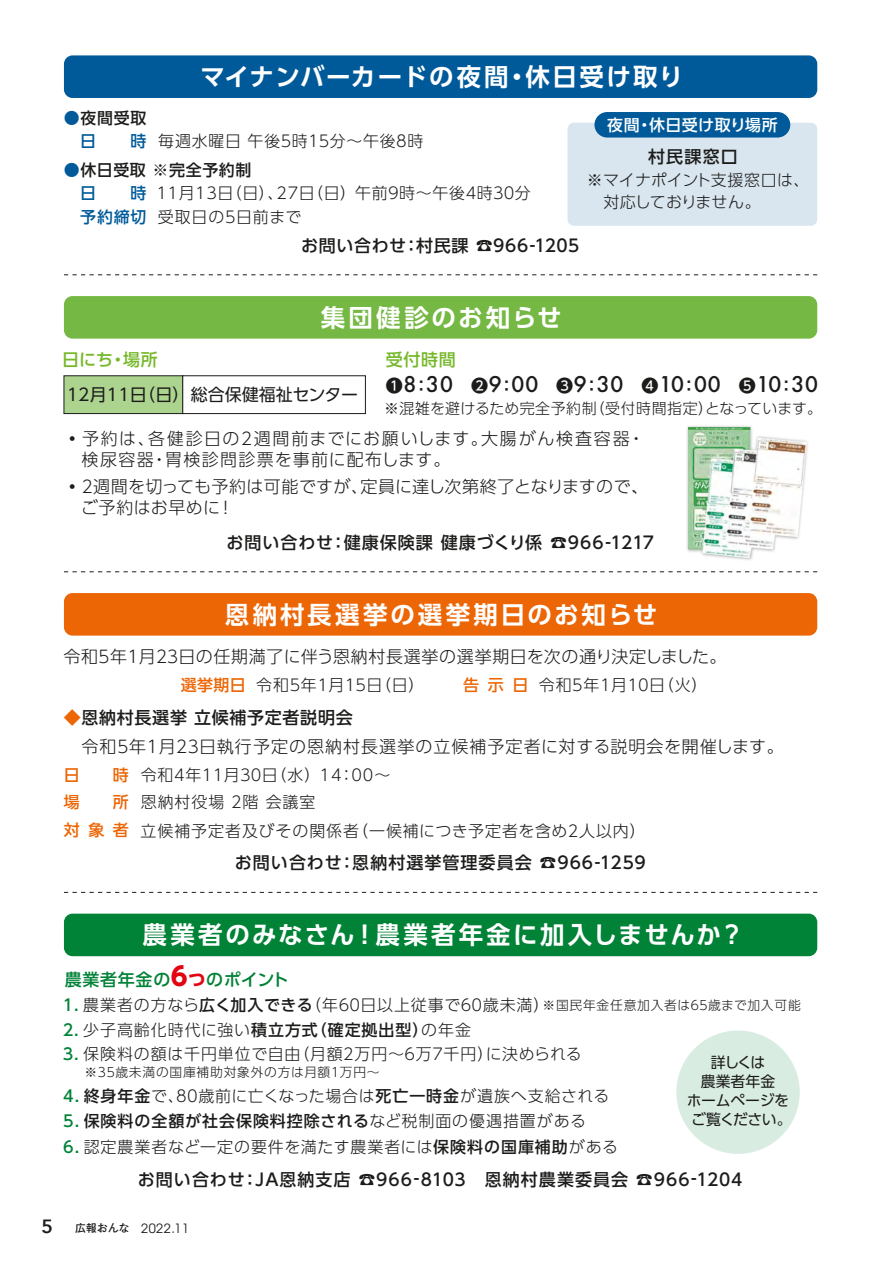
<style>
.page{position:relative;width:894px;height:1264px;background:#fff}
.page>*{position:absolute;margin:0;border:0;box-sizing:border-box;transform-origin:0 0}
.t1{font:700 24.45px "UD Shin Go Pr 6 De";letter-spacing:.125em;color:#fff}
.t2{font:700 24.45px "UD Shin Go Pr 6 De";letter-spacing:.1em;color:#fff}
.t3{font:700 24.45px "UD Shin Go Pr 6 De";letter-spacing:.075em;color:#fff}
.t4{font:500 23.85px "Futura PT";letter-spacing:.015em;color:#1c1c1b}
.t5{font:500 16.95px "UD Shin Go Pr 6";letter-spacing:.06em;color:#1c1c1b}
.t6{font:300 16.95px/21.3px "UD Shin Go Pr 6";letter-spacing:.015em;color:#1c1c1b}
.t7{font:300 16.95px/29px "UD Shin Go Pr 6";letter-spacing:.06em;color:#1c1c1b}
.t8{font:300 16.95px/21.3px "UD Shin Go Pr 6";letter-spacing:.08em;color:#1c1c1b}
.t9{font:500 16.95px "UD Shin Go Pr 6";letter-spacing:.035em;color:#1c1c1b}
.t10{font:16.95px "UD Shin Go Pr 6";color:#1c1c1b}
.t11{font:500 16.95px "UD Shin Go Pr 6";letter-spacing:.04em;color:#008237}
.t12{font:500 16.95px "UD Shin Go Pr 6";letter-spacing:.04em;color:#76b82a}
.t13{font:300 15.9px/25.2px "UD Shin Go Pr 6";letter-spacing:.035em;color:#1c1c1b}
.t14{font:300 15.9px "UD Shin Go Pr 6";letter-spacing:-.13em;color:#1c1c1b}
.t15{font:300 15.9px/28.2px "UD Shin Go Pr 6";letter-spacing:.06em;color:#1c1c1b}
.t16{font:300 15.9px/21.3px "UD Shin Go Pr 6";letter-spacing:.005em;color:#1c1c1b}
.t17{font:300 15.9px "UD Shin Go Pr 6";letter-spacing:-.14em;color:#1c1c1b}
.t18{font:500 15.9px/23.5px "UD Shin Go Pr 6";letter-spacing:.04em;color:#1c1c1b}
.t19{font:500 15.9px "UD Shin Go Pr 6";letter-spacing:.03em;color:#fff}
.t20{font:500 15.9px "UD Shin Go Pr 6";color:#005a9a}
.t21{font:500 15.9px "UD Shin Go Pr 6";color:#ec6606}
.t22{font:300 14.85px "UD Shin Go Pr 6";letter-spacing:.02em;color:#1c1c1b}
.t23{font:14.85px/19.2px "UD Shin Go Pr 6";letter-spacing:-.025em;color:#1c1c1b;text-align:center}
.t24{font:300 12.75px "UD Shin Go Pr 6";letter-spacing:.06em;color:#1c1c1b}
.t25{font:12.75px "Te X Gyre Adventor";letter-spacing:.04em;color:#1c1c1b}
.s1{color:#005a9a}
.s2{font-weight:500;color:#005a9a}
.s3{font-family:"UD Shin Go Pr 6";font-size:16.95px}
.s4{font-weight:500;color:#ec6606}
.s5{font-weight:500}
.s6{font-weight:700;font-size:25.5px;color:#e30413}
.s7{font-weight:700;color:#e30413}
.s8{font-weight:500;color:#008237}
.s9{font-size:12.75px}
.s10{font-family:"Avenir Next";font-weight:600;font-size:19.2px}
.s11{font-family:"Gothic MB101 Pr 6";font-weight:500;font-size:10.65px}
</style>
<div class="page">
<svg style="left:64px;top:891px;width:752px;height:1px"></svg>
<svg style="left:64px;top:571px;width:567px;height:1px"></svg>
<svg style="left:64px;top:274px;width:752px;height:1px"></svg>
<div style="left:676px;top:1030px;width:123px;height:123px;background:#d9ece1;border-radius:50%"></div>
<div style="left:64px;top:375px;width:119px;height:38px;background:#acd48e"></div>
<div style="left:64px;top:375px;width:119px;height:39px;border:1px solid #1c1c1b"></div>
<div style="left:182px;top:375px;width:183px;height:39px;background:#fff;border:1px solid #1c1c1b"></div>
<img style="left:634px;top:426px;width:184px;height:186px">
<img style="left:688px;top:427px;width:117px;height:130px">
<div style="left:567px;top:123px;width:249px;height:103px;background:#d9e6ef;border-radius:6px"></div>
<div style="left:594px;top:112px;width:196px;height:25px;background:#005a9a;border-radius:13px"></div>
<div style="left:64px;top:913px;width:752px;height:42px;background:#008237;border-radius:9px"></div>
<div style="left:64px;top:593px;width:752px;height:42px;background:#ec6606;border-radius:9px"></div>
<div style="left:64px;top:296px;width:752px;height:42px;background:#75b843;border-radius:9px"></div>
<div style="left:64px;top:55px;width:752px;height:43px;background:#005a9a;border-radius:9px"></div>
<h1 class="t3" style="left:200px;top:57px;width:484px">マイナンバーカードの夜間・休日受け取り</h1>
<p class="t18" style="left:80px;top:105px;width:68px;text-indent:-16px"><span class="s1">●</span>夜間受取<span class="s1">日</span></p>
<p class="t17" style="left:130px;top:128px;width:294px"><span class="s2">時</span> 毎週水曜日 午後５時１５分～午後８時</p>
<p class="t18" style="left:64px;top:157px;width:189px"><span class="s1">●</span>休日受取 ※完全予約制</p>
<p class="t20" style="left:80px;top:204px;width:68px">予約締切</p>
<p class="t20" style="left:80px;top:180px;width:17px">日</p>
<p class="t13" style="left:158px;top:181px;width:374px;line-height:23.5px;text-indent:-27px"><span class="s2">時</span>１1月13日（日）、27日（日）午前９時～午後４時３０分受取日の５日前まで</p>
<p class="t9" style="left:301px;top:232px;width:279px">お問い合わせ：村民課 ☎966-1205</p>
<p class="t19" style="left:607px;top:112px;width:172px">夜間・休日受け取り場所</p>
<p class="t5" style="left:647px;top:142px;width:91px">村民課窓口</p>
<p class="t16" style="left:586px;top:169px;width:224px">※マイナポイント支援窓口は、　対応しておりません。</p>
<h1 class="t1" style="left:320px;top:297px;width:242px">集団健診のお知らせ</h1>
<p class="t12" style="left:62px;top:346px;width:97px">日にち・場所</p>
<p class="t10" style="left:64px;top:381px;width:295px">１2月11日（日）総合保健福祉センター</p>
<p class="t12" style="left:385px;top:346px;width:72px">受付時間</p>
<h2 class="t4" style="left:385px;top:370px;width:434px"><span class="s3">❶</span>8<span class="s3">：</span>30<span class="s3">　❷</span>9<span class="s3">：</span>00<span class="s3">　❸</span>9<span class="s3">：</span>30<span class="s3">　❹</span>10<span class="s3">：</span>00<span class="s3">　❺</span>10<span class="s3">：</span>30</h2>
<p class="t22" style="left:384px;top:396px;width:439px">※混雑を避けるため完全予約制（受付時間指定）となっています。</p>
<p class="t8" style="left:82px;top:427px;width:564px;text-indent:-18px">•予約は、各健診日の２週間前までにお願いします。大腸がん検査容器・検尿容器・胃検診問診票を事前に配布します。</p>
<p class="t6" style="left:64px;top:475px;width:585px">•２週間を切っても予約は可能ですが、定員に達し次第終了となりますので、　ご予約はお早めに！</p>
<p class="t5" style="left:226px;top:528px;width:429px">お問い合わせ：健康保険課 健康づくり係 ☎966-1217</p>
<h1 class="t1" style="left:225px;top:594px;width:434px">恩納村長選挙の選挙期日のお知らせ</h1>
<p class="t6" style="left:63px;top:645px;width:664px">令和５年１月２３日の任期満了に伴う恩納村長選挙の選挙期日を次の通り決定しました。</p>
<p class="t14" style="left:180px;top:671px;width:245px"><span class="s4">選挙期日</span> 令和５年１月１５日（日）</p>
<p class="t14" style="left:463px;top:671px;width:246px"><span class="s4">告示日</span> 令和５年１月１０日（火）</p>
<p class="t7" style="left:63px;top:702px;width:721px"><span class="s4">◆</span><span class="s5">恩納村長選挙 立候補予定者説明会<br></span>　令和５年１月２３日執行予定の恩納村長選挙の立候補予定者に対する説明会を開催します。</p>
<p class="t21" style="left:64px;top:761px;width:17px">日</p>
<p class="t14" style="left:113px;top:761px;width:279px"><span class="s4">時</span> 令和４年１１月３０日（水）1 4：00～</p>
<p class="t15" style="left:64px;top:787px;width:583px;text-indent:49px"><span class="s4">所</span> 恩納村役場 ２階 会議室<br><span class="s4">対象者</span> 立候補予定者及びその関係者（一候補につき予定者を含め２人以内）</p>
<p class="t21" style="left:64px;top:789px;width:17px">場</p>
<p class="t5" style="left:235px;top:849px;width:412px">お問い合わせ：恩納村選挙管理委員会 ☎966-1259</p>
<h1 class="t2" style="left:142px;top:914px;width:603px">農業者のみなさん！農業者年金に加入しませんか？</h1>
<p class="t11" style="left:65px;top:965px;width:226px">農業者年金の<span class="s6">６</span><span class="s7">つ</span>のポイント</p>
<p class="t13" style="left:60px;top:991px;width:741px"><span class="s8">１．</span>農業者の方なら<span class="s5">広く加入できる</span>（年６０日以上従事で６０歳未満）<span class="s9">※国民年金任意加入者は６５歳まで加入可能</span></p>
<p class="t13" style="left:60px;top:1016px;width:523px;line-height:24.8px"><span class="s8">２．</span>少子高齢化時代に強い<span class="s5">積立方式（確定拠出型）</span>の年金<br><span class="s8">３．</span>保険料の額は千円単位で自由（月額２万円～６万７千円）に決められる</p>
<p class="t24" style="left:63px;top:1061px;width:317px">　 ※３５歳未満の国庫補助対象外の方は月額１万円～</p>
<p class="t13" style="left:63px;top:1082px;width:556px"><span class="s8">4．</span><span class="s5">終身年金</span>で、８０歳前に亡くなった場合は<span class="s5">死亡一時金</span>が遺族へ支給される<br><span class="s8">5．</span><span class="s5">保険料の全額が社会保険料控除される</span>など税制面の優遇措置がある<br><span class="s8">6．</span>認定農業者など一定の要件を満たす農業者には<span class="s5">保険料の国庫補助</span>がある</p>
<p class="t23" style="left:686px;top:1051px;width:106px">詳しくは<br>農業者年金<br>ホームページをご覧ください。</p>
<p class="t5" style="left:138px;top:1165px;width:605px">お問い合わせ：JA恩納支店 ☎966-8103　恩納村農業委員会 ☎966-1204</p>
<p class="t25" style="left:41px;top:1217px;width:149px"><span class="s10">5</span> <span class="s11">広報おんな</span> 2022.11</p>
</div>
